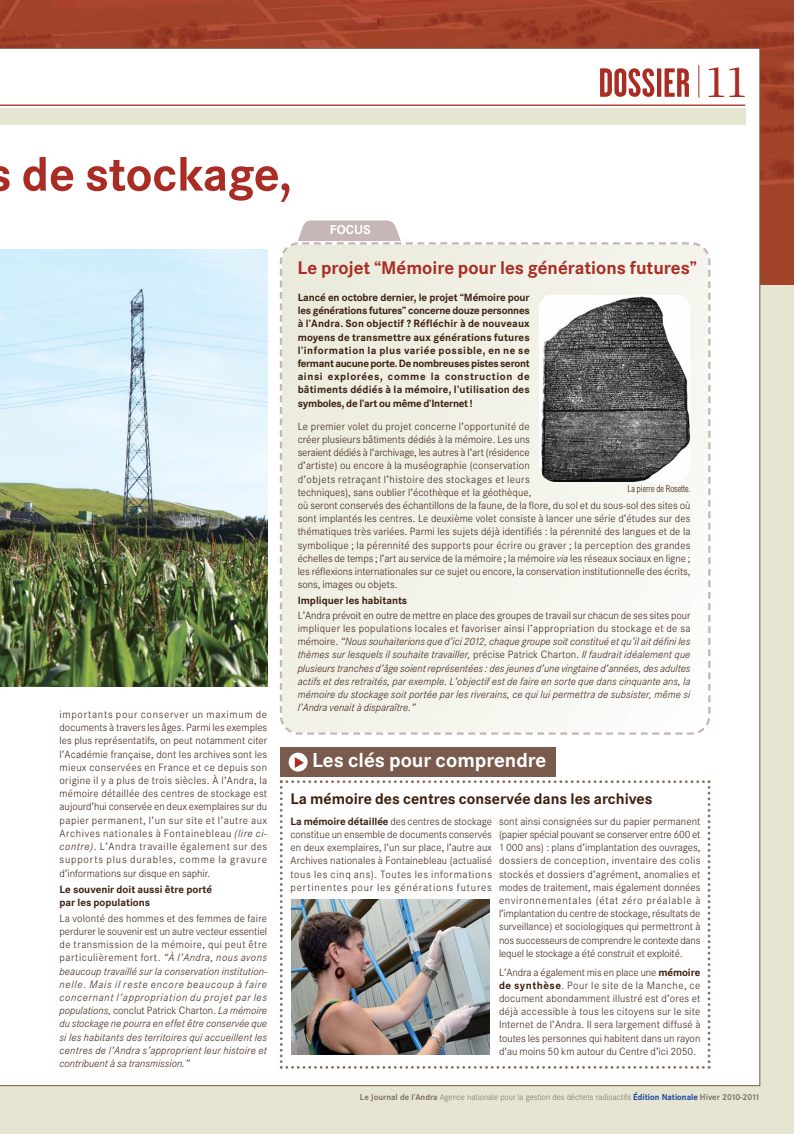
<style>
.page{position:relative;width:794px;height:1134px;background:#fff}
.page>*{position:absolute;margin:0;border:0;box-sizing:border-box;transform-origin:0 0}
.t1{font:700 50px "Corporate S";letter-spacing:-.01em;color:#a92d24}
.t2{font:40.7px "Lucida Bright";color:#a92d24}
.t3{font:700 21px "Corporate S";color:#fff}
.t4{font:700 19px "Corporate S";color:#a92d24}
.t5{font:700 16px "Corporate S";color:#3e1f0e}
.t6{font:700 13.5px "Corporate S";color:#fff}
.t7{font:300 11px/13.2px "Corporate S";color:#3e1f0e;text-align:justify}
.t8{font:italic 300 11px/13.2px "Corporate S";color:#3e1f0e;text-align:justify}
.t9{font:700 11px/13.2px "Corporate S";color:#3e1f0e}
.t10{font:300 9px "Corporate S";color:#847269;scale:.96 1}
.t11{font:300 condensed 9px "Helvetica";letter-spacing:-.005em;color:#3e1f0e}
.s1{font-style:italic}
.s2{font-style:normal}
.s3{font-weight:700}
.s4{font-weight:700;color:#1c449c}
</style>
<div class="page">
<svg style="left:0;top:0;width:794px;height:286px;background:#a14229"></svg>
<div style="left:0;top:286px;width:794px;height:848px;background:#e5e5d2"></div>
<div style="left:0;top:48px;width:760px;height:1038px;background:#fff"></div>
<img style="left:0;top:249px;width:267px;height:437px">
<svg style="left:298px;top:219px;width:103px;height:22px;background:#cec0bf"></svg>
<svg style="left:279px;top:241px;width:432px;height:495px;background:#f2f2e9"></svg>
<svg style="left:293px;top:730px;width:12px;height:6px"></svg>
<img style="left:540px;top:295px;width:150px;height:187px">
<div style="left:280px;top:747px;width:275px;height:30px;background:#795a4c"></div>
<div style="left:280px;top:780px;width:430px;height:289px;background:#fff"></div>
<svg style="left:289px;top:753px;width:19px;height:19px"></svg>
<svg style="left:295px;top:757px;width:9px;height:11px"></svg>
<img style="left:291px;top:900px;width:198px;height:154px">
<div style="left:0;top:109px;width:745px;height:16px;background:#e5e5d2"></div>
<hr style="left:0;top:105px;width:745px;height:1px;background:#a92d24">
<svg style="left:600px;top:68px;width:89px;height:29px"></svg>
<hr style="left:698px;top:65px;width:1px;height:33px;background:#a92d24">
<h2 class="t2" style="left:704px;top:59px;width:47px">11</h2>
<h1 class="t1" style="left:22px;top:157px;width:272px">de stockage,</h1>
<p class="t7" style="left:60px;top:709px;width:209px">importants pour conserver un maximum de documents à travers les âges. Parmi les exemples les plus représentatifs, on peut notamment citer l’Académie française, dont les archives sont les mieux conservées en France et ce depuis son origine il y a plus de trois siècles. À l’Andra, la mémoire détaillée des centres de stockage est aujourd’hui conservée en deux exemplaires sur du papier permanent, l’un sur site et l’autre aux Archives nationales à Fontainebleau <span class="s1">(lire ci&shy;contre)</span>. L’Andra travaille également sur des supports plus durables, comme la gravure d’informations sur disque en saphir.</p>
<p class="t9" style="left:60px;top:883px;width:154px">Le souvenir doit aussi être porté par les populations</p>
<p class="t8" style="left:60px;top:913px;width:209px"><span class="s2">La volonté des hommes et des femmes de faire perdurer le souvenir est un autre vecteur essentiel de transmission de la mémoire, qui peut être particulièrement fort.</span> “À l’Andra, nous avons beaucoup travaillé sur la conservation institution - nelle. Mais il reste encore beaucoup à faire concernant l’appropriation du projet par les populations, <span class="s2">conclut Patrick Charton.</span> La mémoire du stockage ne pourra en effet être conservée que si les habitants des territoires qui accueillent les centres de l’Andra s’approprient leur histoire et contribuent à sa transmission.”</p>
<p class="t6" style="left:330px;top:225px;width:42px">FOCUS</p>
<h3 class="t4" style="left:298px;top:261px;width:401px">Le projet “Mémoire pour les générations futures”</h3>
<p class="t9" style="left:298px;top:292px;width:234px;text-align:justify">Lancé en octobre dernier, le projet “Mémoire pour les générations futures” concerne douze personnes à l’Andra. Son objectif ? Réfléchir à de nouveaux moyens de transmettre aux géné rations futures l’information la plus variée possible, en ne se fermant aucune porte. De nombreuses pistes seront ainsi explorées, comme la construction de bâtiments dédiés à la mémoire, l’utilisation des symboles, de l’art ou même d’Internet !</p>
<p class="t7" style="left:298px;top:421px;width:394px;text-align:left">Le premier volet du projet concerne l’opportunité de<br>créer plusieurs bâtiments dédiés à la mémoire. Les uns<br>seraient dédiés à l’archivage, les autres à l’art (résidence<br>d’artiste) ou encore à la muséographie (conservation<br>d’objets retraçant l’histoire des stockages et leurs<br>techniques), sans oublier l’écothèque et la géothèque,<br>où seront conservés des échantillons de la faune, de la flore, du sol et du sous-sol des sites où sont implantés les centres. Le deuxième volet consiste à lancer une série d’études sur des thématiques très variées. Parmi les sujets déjà identifiés : la pérennité des langues et de la symbolique ; la pérennité des supports pour écrire ou graver ; la perception des grandes échelles de temps ; l’art au service de la mémoire ; la mémoire <span class="s1">via</span> les réseaux sociaux en ligne ; les réflexions internationales sur ce sujet ou encore, la conservation institutionnelle des écrits, sons, images ou objets.</p>
<p class="t9" style="left:298px;top:595px;width:111px">Impliquer les habitants</p>
<p class="t8" style="left:298px;top:610px;width:394px"><span class="s2">L’Andra prévoit en outre de mettre en place des groupes de travail sur chacun de ses sites pour impliquer les populations locales et favoriser ainsi l’appropriation du stockage et de sa mémoire.</span> “Nous souhaiterions que d’ici 2012, chaque groupe soit constitué et qu’il ait défini les thèmes sur lesquels il souhaite travailler, <span class="s2">précise Patrick Charton.</span> Il faudrait idéalement que plusieurs tranches d’âge soient représentées : des jeunes d’une vingtaine d’années, des adultes actifs et des retraités, par exemple. L’objectif est de faire en sorte que dans cinquante ans, la mémoire du stockage soit portée par les riverains, ce qui lui permettra de subsister, même si l’Andra venait à disparaître.”</p>
<p class="t11" style="left:627px;top:485px;width:65px">La pierre de Rosette.</p>
<h3 class="t3" style="left:312px;top:753px;width:236px">Les clés pour comprendre</h3>
<h3 class="t5" style="left:290px;top:793px;width:363px">La mémoire des centres conservée dans les archives</h3>
<p class="t7" style="left:290px;top:815px;width:203px"><span class="s3">La mémoire détaillée</span> des centres de stockage constitue un ensemble de documents conservés en deux exemplaires, l’un sur place, l’autre aux Archives nationales à Fontainebleau (actualisé tous les cinq ans). Toutes les infor mations pertinentes pour les générations futures</p>
<p class="t7" style="left:499px;top:815px;width:203px">sont ainsi consignées sur du papier permanent (papier spécial pouvant se conserver entre 600 et 1 000 ans) : plans d’implantation des ouvrages, dossiers de conception, inventaire des colis stockés et dossiers d’agrément, anomalies et modes de traitement, mais également données environ nementales (état zéro préalable à l’implantation du centre de stockage, résultats de surveillance) et socio logiques qui permettront à nos succes seurs de comprendre le contexte dans lequel le stockage a été construit et exploité.</p>
<p class="t7" style="left:499px;top:966px;width:203px">L’Andra a également mis en place une <span class="s3">mémoire de synthèse</span>. Pour le site de la Manche, ce document abondamment illustré est d’ores et déjà accessible à tous les citoyens sur le site Internet de l’Andra. Il sera largement diffusé à toutes les personnes qui habitent dans un rayon d’au moins 50 km autour du Centre d’ici 2050.</p>
<p class="t10" style="left:360px;top:1093px;width:418px"><span class="s3">Le Journal de l’Andra</span> Agence nationale pour la gestion des déchets radioactifs <span class="s4">Édition Nationale</span> <span class="s3">Hiver 2010-2011</span></p>
</div>
